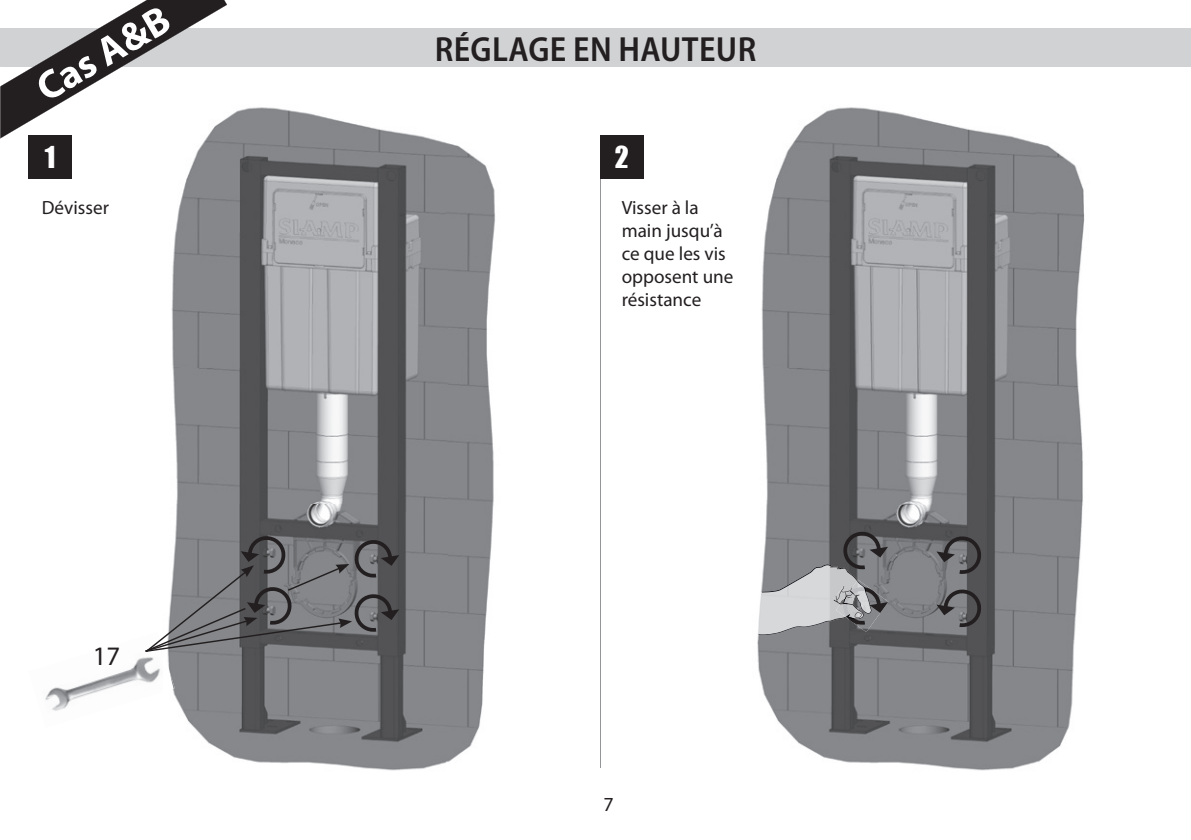
<style>
.page{position:relative;width:1191px;height:840px;background:#fff}
.page>*{position:absolute;margin:0;border:0;box-sizing:border-box;transform-origin:0 0}
.t1{font:700 40px "Myriad Pro";color:#fff}
.t2{font:600 semi-condensed 35px "Myriad Pro";letter-spacing:.01em;color:#231f20}
.t3{font:27.8px "Impact";color:#fff}
.t4{font:26.8px "Myriad Pro";color:#231f20}
.t5{font:20px "Myriad Pro";color:#231f20}
.t6{font:19.2px/23px "Myriad Pro";color:#231f20}
</style>
<div class="page">
<div style="left:0;top:28px;width:1191px;height:39px;background:#d1d2d4"></div>
<svg style="left:0;top:0;width:227px;height:138px"></svg>
<hr style="left:600px;top:135px;width:1px;height:632px;background:#939598">
<div style="left:28px;top:135px;width:44px;height:43px;background:#231f20"></div>
<div style="left:600px;top:135px;width:43px;height:43px;background:#231f20"></div>
<img style="left:163px;top:97px;width:332px;height:674px">
<img style="left:45px;top:651px;width:115px;height:60px">
<img style="left:163px;top:651px;width:12px;height:40px">
<img style="left:757px;top:107px;width:328px;height:664px">
<img style="left:758px;top:565px;width:99px;height:69px">
<img style="left:762px;top:564px;width:71px;height:28px">
<img style="left:830px;top:566px;width:3px;height:14px">
<img style="left:758px;top:616px;width:88px;height:18px">
<svg style="left:833px;top:524px;width:55px;height:108px;background:#7e7f82"></svg>
<svg style="left:935px;top:528px;width:53px;height:106px;background:#6a6b6d"></svg>
<svg style="left:145px;top:528px;width:255px;height:123px;background:#7d7e81"></svg>
<h1 class="t1" style="left:28px;top:72px;width:149px;rotate:-31deg">Cas A&amp;B</h1>
<h2 class="t2" style="left:435px;top:30px;width:323px">RÉGLAGE EN HAUTEUR</h2>
<h3 class="t3" style="left:45px;top:135px;width:12px">1</h3>
<h3 class="t3" style="left:615px;top:135px;width:15px">2</h3>
<p class="t6" style="left:42px;top:196px;width:69px">Dévisser</p>
<h3 class="t4" style="left:93px;top:641px;width:29px">17</h3>
<p class="t6" style="left:621px;top:196px;width:113px">Visser à la main jusqu’à ce que les vis opposent une résistance</p>
<p class="t5" style="left:603px;top:792px;width:12px">7</p>
</div>
